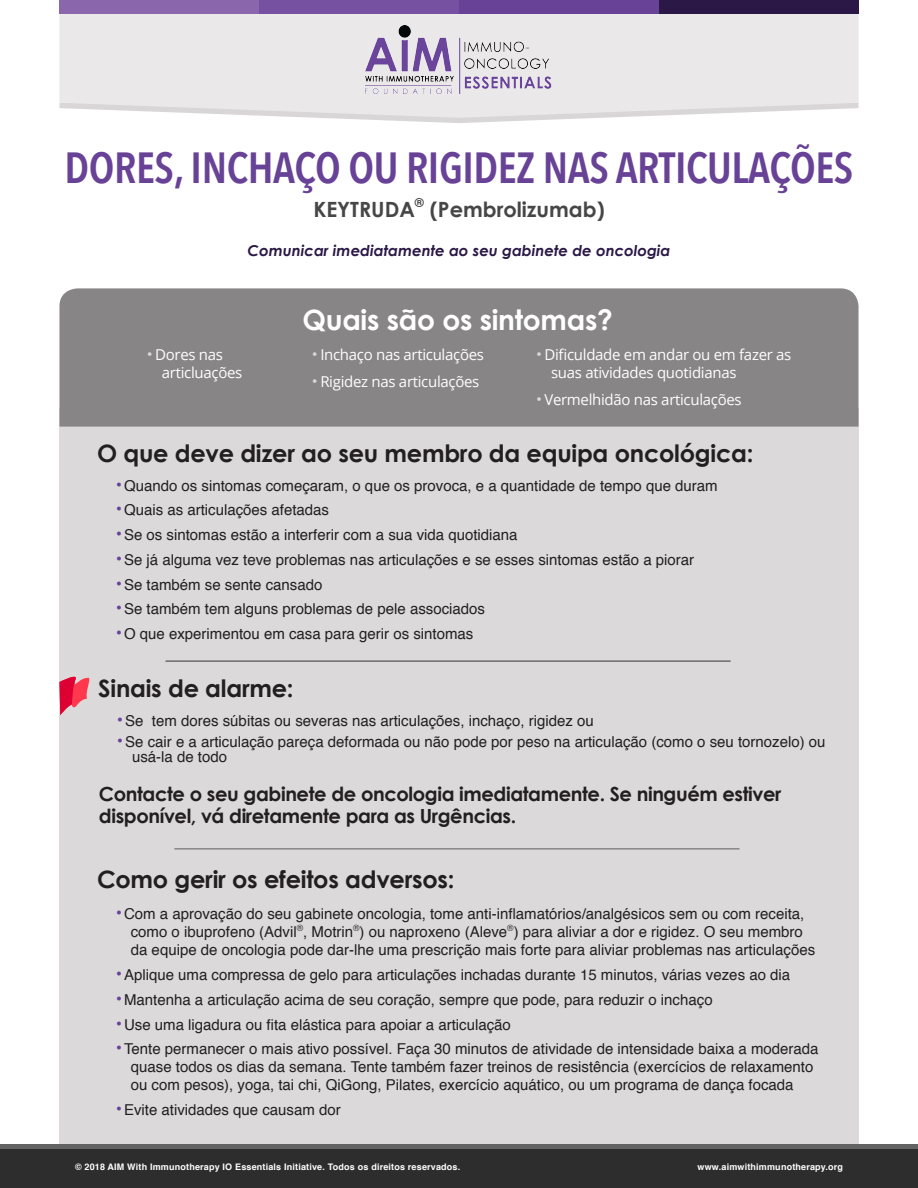
<style>
.page{position:relative;width:918px;height:1188px;background:#fff}
.page>*{position:absolute;margin:0;border:0;box-sizing:border-box;transform-origin:0 0}
.t1{font:600 43.5px "Avenir Next Condensed";letter-spacing:-.01em;color:#684297}
.t2{font:700 28.05px "Century Gothic";letter-spacing:-.01em;color:#fff}
.t3{font:700 24px "Century Gothic";letter-spacing:-.01em;color:#231f20}
.t4{font:700 21px "Century Gothic";color:#474646}
.t5{font:700 19.5px/22.5px "Century Gothic";letter-spacing:-.02em;color:#231f20}
.t6{font:15px/18px "Helvetica";color:#231f20}
.t7{font:15px/18px "Open Sans";letter-spacing:-.02em;color:#fff}
.t8{font:italic 700 15px "Century Gothic";color:#2b1846}
.t9{font:700 12.3px "Century Gothic";color:#474646}
.t10{font:700 9px "Helvetica";letter-spacing:.02em;color:#fff}
.s1{font-family:"Helvetica";font-size:16.5px;color:#dcd9da}
.s2{font-size:18px;color:#684297}
</style>
<div class="page">
<div style="left:59px;top:409px;width:800px;height:779px;background:#dcd9da"></div>
<hr style="left:175px;top:848px;width:564px;height:2px;background:#878586">
<div style="left:59px;top:288px;width:800px;height:139px;background:#878586"></div>
<div style="left:0;top:1149px;width:918px;height:39px;background:#2e2d2e"></div>
<div style="left:0;top:1144px;width:918px;height:5px;background:#646363"></div>
<svg style="left:59px;top:676px;width:31px;height:39px"></svg>
<hr style="left:166px;top:660px;width:564px;height:2px;background:#6b6a6a">
<svg style="left:329px;top:118px;width:260px;height:5px"></svg>
<svg style="left:59px;top:14px;width:800px;height:104px;background:#e9e7e7"></svg>
<div style="left:59px;top:0;width:200px;height:14px;background:#8a66ac"></div>
<div style="left:259px;top:0;width:200px;height:14px;background:#7651a1"></div>
<div style="left:659px;top:0;width:200px;height:14px;background:#2b1846"></div>
<div style="left:459px;top:0;width:200px;height:14px;background:#684297"></div>
<img style="left:365px;top:26px;width:188px;height:68px">
<p class="t1" style="left:65px;top:130px;width:790px">DORES, INCHAÇO OU RIGIDEZ NAS ARTICULAÇÕES</p>
<p class="t4" style="left:313px;top:194px;width:103px">KEYTRUDA</p>
<p class="t9" style="left:415px;top:193px;width:11px">®</p>
<p class="t4" style="left:430px;top:194px;width:176px">(Pembrolizumab)</p>
<p class="t8" style="left:247px;top:239px;width:424px">Comunicar imediatamente ao seu gabinete de oncologia</p>
<p class="t7" style="left:162px;top:345px;width:82px;text-indent:-15px"><span class="s1">•</span> Dores nas articluações</p>
<p class="t2" style="left:303px;top:298px;width:312px">Quais são os sintomas?</p>
<p class="t7" style="left:312px;top:345px;width:174px"><span class="s1">•</span> Inchaço nas articulações</p>
<p class="t7" style="left:312px;top:372px;width:169px"><span class="s1">•</span> Rigidez nas articulações</p>
<p class="t7" style="left:551px;top:345px;width:242px;text-indent:-15px"><span class="s1">•</span> Dificuldade em andar ou em fazer as suas atividades quotidianas</p>
<p class="t7" style="left:536px;top:390px;width:207px"><span class="s1">•</span> Vermelhidão nas articulações</p>
<p class="t3" style="left:97px;top:435px;width:658px">O que deve dizer ao seu membro da equipa oncológica:</p>
<p class="t6" style="left:116px;top:477px;width:604px"><span class="s2">•</span>Quando os sintomas começaram, o que os provoca, e a quantidade de tempo que duram</p>
<p class="t6" style="left:116px;top:502px;width:215px"><span class="s2">•</span>Quais as articulações afetadas</p>
<p class="t6" style="left:116px;top:526px;width:403px"><span class="s2">•</span>Se os sintomas estão a interferir com a sua vida quotidiana</p>
<p class="t6" style="left:116px;top:551px;width:580px"><span class="s2">•</span>Se já alguma vez teve problemas nas articulações e se esses sintomas estão a piorar</p>
<p class="t6" style="left:116px;top:576px;width:208px"><span class="s2">•</span>Se também se sente cansado</p>
<p class="t6" style="left:116px;top:601px;width:371px"><span class="s2">•</span>Se também tem alguns problemas de pele associados</p>
<p class="t6" style="left:116px;top:625px;width:359px"><span class="s2">•</span>O que experimentou em casa para gerir os sintomas</p>
<p class="t3" style="left:98px;top:670px;width:197px">Sinais de alarme:</p>
<p class="t6" style="left:117px;top:712px;width:478px"><span class="s2">•</span>Se tem dores súbitas ou severas nas articulações, inchaço, rigidez ou</p>
<p class="t6" style="left:132px;top:735px;width:695px;line-height:15px;text-indent:-15px"><span class="s2">•</span>Se cair e a articulação pareça deformada ou não pode por peso na articulação (como o seu tornozelo) ou usá-la de todo</p>
<p class="t5" style="left:99px;top:782px;width:684px">Contacte o seu gabinete de oncologia imediatamente. Se ninguém estiver disponível, vá diretamente para as Urgências.</p>
<p class="t3" style="left:97px;top:861px;width:359px">Como gerir os efeitos adversos:</p>
<p class="t6" style="left:131px;top:906px;width:686px;text-indent:-15px"><span class="s2">•</span>Com a aprovação do seu gabinete oncologia, tome anti-inflamatórios/analgésicos sem ou com receita, como o ibuprofeno (Advil<sup>®</sup>, Motrin<sup>®</sup>) ou naproxeno (Aleve<sup>®</sup>) para aliviar a dor e rigidez. O seu membro da equipe de oncologia pode dar-lhe uma prescrição mais forte para aliviar problemas nas articulações</p>
<p class="t6" style="left:116px;top:966px;width:676px"><span class="s2">•</span>Aplique uma compressa de gelo para articulações inchadas durante 15 minutos, várias vezes ao dia</p>
<p class="t6" style="left:116px;top:991px;width:598px"><span class="s2">•</span>Mantenha a articulação acima de seu coração, sempre que pode, para reduzir o inchaço</p>
<p class="t6" style="left:116px;top:1016px;width:397px"><span class="s2">•</span>Use uma ligadura ou fita elástica para apoiar a articulação</p>
<p class="t6" style="left:131px;top:1041px;width:689px;text-indent:-15px"><span class="s2">•</span>Tente permanecer o mais ativo possível. Faça 30 minutos de atividade de intensidade baixa a moderada quase todos os dias da semana. Tente também fazer treinos de resistência (exercícios de relaxamento ou com pesos), yoga, tai chi, QiGong, Pilates, exercício aquático, ou um programa de dança focada</p>
<p class="t6" style="left:116px;top:1101px;width:227px"><span class="s2">•</span>Evite atividades que causam dor</p>
<p class="t10" style="left:75px;top:1159px;width:387px">© 2018 AIM With Immunotherapy IO Essentials Initiative. Todos os direitos reservados.</p>
<p class="t10" style="left:698px;top:1159px;width:147px">www.aimwithimmunotherapy.org</p>
</div>
